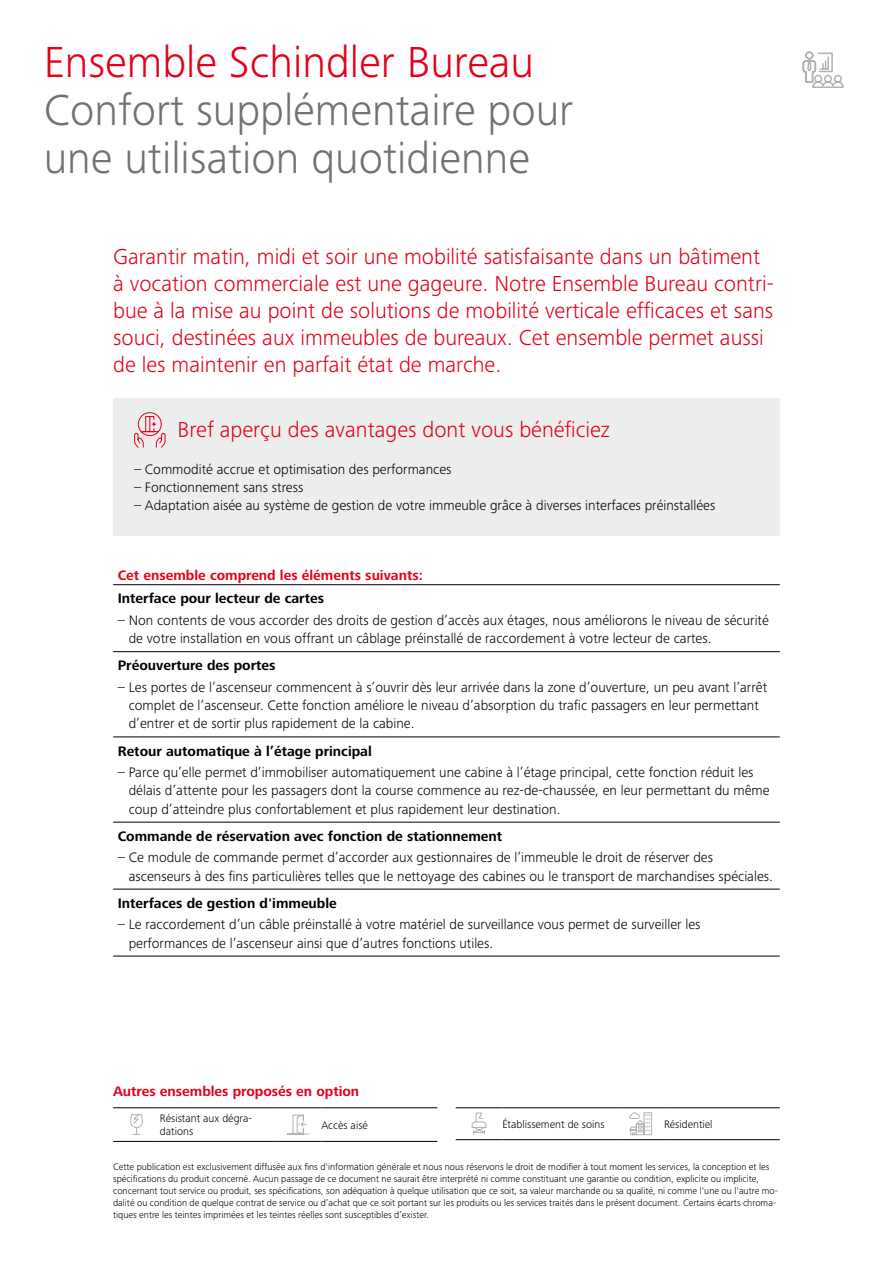
<style>
.page{position:relative;width:893px;height:1263px;background:#fff}
.page>*{position:absolute;margin:0;border:0;box-sizing:border-box;transform-origin:0 0}
.t1{font:300 45px "Frutiger Next LTW1 G";color:#707172}
.t2{font:300 45px "Frutiger Next LTW1 G";color:#e2001a}
.t3{font:300 22.5px/27px "Frutiger Next LTW1 G";color:#e2001a}
.t4{font:300 14.25px/18.3px "Frutiger Next LTW1 G";color:#000}
.t5{font:700 14.25px "Frutiger Next LTW1 G";color:#000}
.t6{font:700 14.25px "Frutiger Next LTW1 G";color:#e2001a}
.t7{font:300 11.25px "Frutiger Next LTW1 G";color:#000}
.t8{font:300 9.75px/12.1px "Frutiger Next LTW1 G";color:#000}
</style>
<div class="page">
<div style="left:113px;top:398px;width:667px;height:138px;background:#eceded"></div>
<hr style="left:456px;top:1139px;width:46px;height:1px;background:#000">
<hr style="left:502px;top:1139px;width:115px;height:1px;background:#000">
<hr style="left:617px;top:1139px;width:47px;height:1px;background:#000">
<hr style="left:664px;top:1139px;width:116px;height:1px;background:#000">
<hr style="left:113px;top:1141px;width:47px;height:1px;background:#000">
<hr style="left:160px;top:1141px;width:115px;height:1px;background:#000">
<hr style="left:275px;top:1141px;width:46px;height:1px;background:#000">
<hr style="left:321px;top:1141px;width:116px;height:1px;background:#000">
<hr style="left:113px;top:1107px;width:47px;height:1px;background:#000">
<hr style="left:160px;top:1107px;width:115px;height:1px;background:#000">
<hr style="left:275px;top:1107px;width:46px;height:1px;background:#000">
<hr style="left:321px;top:1107px;width:116px;height:1px;background:#000">
<hr style="left:113px;top:956px;width:667px;height:1px;background:#000">
<hr style="left:113px;top:822px;width:667px;height:1px;background:#000">
<hr style="left:113px;top:737px;width:667px;height:1px;background:#000">
<hr style="left:113px;top:651px;width:667px;height:1px;background:#000">
<hr style="left:113px;top:584px;width:667px;height:1px;background:#000">
<hr style="left:113px;top:889px;width:667px;height:1px;background:#000">
<svg style="left:802px;top:51px;width:42px;height:37px"></svg>
<svg style="left:134px;top:412px;width:32px;height:36px"></svg>
<svg style="left:130px;top:1114px;width:13px;height:21px"></svg>
<svg style="left:286px;top:1114px;width:24px;height:21px"></svg>
<hr style="left:456px;top:1107px;width:46px;height:1px;background:#000">
<hr style="left:502px;top:1107px;width:115px;height:1px;background:#000">
<hr style="left:617px;top:1107px;width:47px;height:1px;background:#000">
<hr style="left:664px;top:1107px;width:116px;height:1px;background:#000">
<svg style="left:471px;top:1112px;width:16px;height:23px"></svg>
<svg style="left:629px;top:1112px;width:23px;height:23px"></svg>
<p class="t2" style="left:44px;top:36px;width:492px">Ensemble Schindler Bureau</p>
<p class="t1" style="left:44px;top:84px;width:531px">Confort supplémentaire pour</p>
<h1 class="t1" style="left:44px;top:132px;width:488px">une utilisation quotidienne</h1>
<p class="t3" style="left:113px;top:242px;width:662px">Garantir matin, midi et soir une mobilité satisfaisante dans un bâtiment à vocation commerciale est une gageure. Notre Ensemble Bureau contri&shy;bue à la mise au point de solutions de mobilité verticale efcaces et sans souci, destinées aux immeubles de bureaux. Cet ensemble permet aussi de les maintenir en parfait état de marche.</p>
<h3 class="t3" style="left:178px;top:416px;width:434px">Bref aperçu des avantages dont vous bénéfciez</h3>
<p class="t4" style="left:134px;top:460px;width:319px">– Commodité accrue et optimisation des performances</p>
<p class="t4" style="left:134px;top:478px;width:171px">– Fonctionnement sans stress</p>
<p class="t4" style="left:134px;top:496px;width:583px">– Adaptation aisée au système de gestion de votre immeuble grâce à diverses interfaces préinstallées</p>
<p class="t6" style="left:118px;top:567px;width:307px">Cet ensemble comprend les éléments suivants:</p>
<p class="t5" style="left:118px;top:591px;width:208px">Interface pour lecteur de cartes</p>
<p class="t4" style="left:129px;top:611px;width:642px;text-indent:-11px">– Non contents de vous accorder des droits de gestion d’accès aux étages, nous améliorons le niveau de sécurité de votre installation en vous offrant un câblage préinstallé de raccordement à votre lecteur de cartes.</p>
<p class="t5" style="left:118px;top:657px;width:159px">Préouverture des portes</p>
<p class="t4" style="left:129px;top:678px;width:640px;text-indent:-11px">– Les portes de l’ascenseur commencent à s’ouvrir dès leur arrivée dans la zone d’ouverture, un peu avant l’arrêt complet de l’ascenseur. Cette fonction améliore le niveau d’absorption du trafc passagers en leur permettant d’entrer et de sortir plus rapidement de la cabine.</p>
<p class="t5" style="left:118px;top:743px;width:256px">Retour automatique à l’étage principal</p>
<p class="t4" style="left:129px;top:763px;width:642px;text-indent:-11px">– Parce qu’elle permet d’immobiliser automatiquement une cabine à l’étage principal, cette fonction réduit les délais d’attente pour les passagers dont la course commence au rez-de-chaussée, en leur permettant du même coup d’atteindre plus confortablement et plus rapidement leur destination.</p>
<p class="t5" style="left:118px;top:828px;width:386px">Commande de réservation avec fonction de stationnement</p>
<p class="t4" style="left:129px;top:848px;width:646px;text-indent:-11px">– Ce module de commande permet d’accorder aux gestionnaires de l’immeuble le droit de réserver des ascenseurs à des fns particulières telles que le nettoyage des cabines ou le transport de marchandises spéciales.</p>
<p class="t5" style="left:118px;top:895px;width:221px">Interfaces de gestion d'immeuble</p>
<p class="t4" style="left:129px;top:915px;width:573px;text-indent:-11px">– Le raccordement d’un câble préinstallé à votre matériel de surveillance vous permet de surveiller les performances de l’ascenseur ainsi que d’autres fonctions utiles.</p>
<p class="t6" style="left:113px;top:1083px;width:248px">Autres ensembles proposés en option</p>
<p class="t7" style="left:160px;top:1112px;width:94px">Résistant aux dégra-</p>
<p class="t7" style="left:321px;top:1118px;width:48px">Accès aisé</p>
<p class="t7" style="left:502px;top:1117px;width:104px">Établissement de soins</p>
<p class="t7" style="left:664px;top:1117px;width:50px">Résidentiel</p>
<p class="t7" style="left:160px;top:1125px;width:35px">dations</p>
<p class="t8" style="left:113px;top:1160px;width:666px">Cette publication est exclusivement diffusée aux fns d'information générale et nous nous réservons le droit de modifer à tout moment les services, la conception et les spécifcations du produit concerné. Aucun passage de ce document ne saurait être interprété ni comme constituant une garantie ou condition, explicite ou implicite, concernant tout service ou produit, ses spécifcations, son adéquation à quelque utilisation que ce soit, sa valeur marchande ou sa qualité, ni comme l'une ou l'autre mo&shy;dalité ou condition de quelque contrat de service ou d’achat que ce soit portant sur les produits ou les services traités dans le présent document. Certains écarts chroma&shy;tiques entre les teintes imprimées et les teintes réelles sont susceptibles d’exister.</p>
</div>
